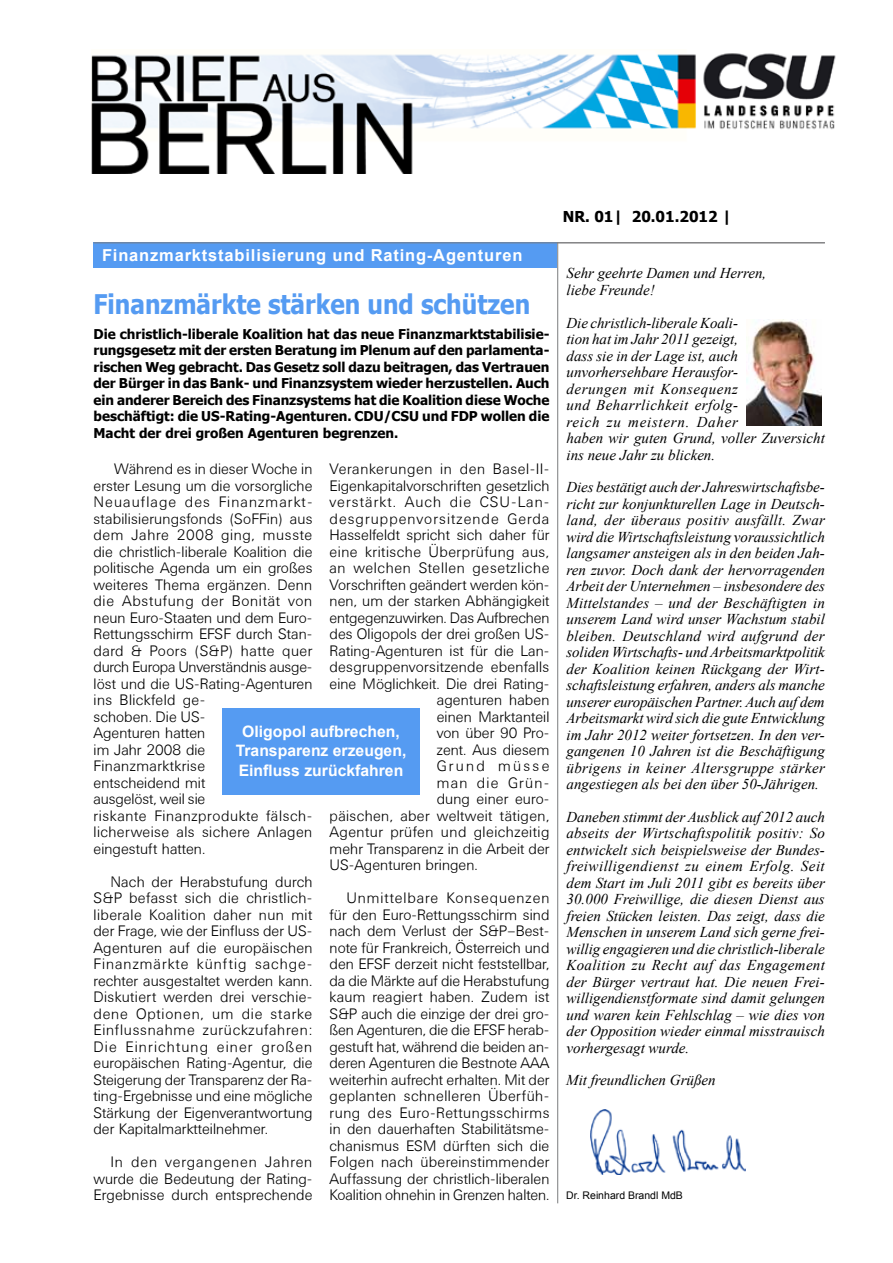
<style>
.page{position:relative;width:893px;height:1263px;background:#fff}
.page>*{position:absolute;margin:0;border:0;box-sizing:border-box;transform-origin:0 0}
.t1{font:700 27px "Tahoma";color:#559bf2;scale:.9 1}
.t2{font:700 16.5px "Arial";letter-spacing:.05em;color:#fff}
.t3{font:700 15.75px/19.5px "Arial";color:#fff;text-align:center}
.t4{font:300 15px/16.5px "Univers BSK";letter-spacing:.005em;color:#000}
.t5{font:italic 15px/16.5px "Times New Roman";color:#000}
.t6{font:300 15px "Univers BSK";letter-spacing:.065em;color:#000}
.t7{font:300 15px "Univers BSK";letter-spacing:-.015em;color:#000}
.t8{font:300 15px "Univers BSK";letter-spacing:.03em;color:#000}
.t9{font:300 15px "Univers BSK";letter-spacing:.025em;color:#000}
.t10{font:300 15px "Univers BSK";letter-spacing:.035em;color:#000}
.t11{font:300 15px "Univers BSK";letter-spacing:.04em;color:#000}
.t12{font:700 15px "Tahoma";color:#000}
.t13{font:300 15px "Univers BSK";letter-spacing:.08em;color:#000}
.t14{font:300 15px "Univers BSK";letter-spacing:.145em;color:#000}
.t15{font:700 13.5px/16.5px "Tahoma";color:#000;text-align:justify}
.t16{font:10.5px "Arial";color:#000}
</style>
<div class="page">
<hr style="left:557px;top:242px;width:1px;height:961px;background:#7b7c7e">
<div style="left:94px;top:242px;width:463px;height:26px;background:#559bf2"></div>
<hr style="left:94px;top:242px;width:731px;height:1px;background:#7b7c7e">
<div style="left:222px;top:708px;width:198px;height:87px;background:#559bf2"></div>
<img style="left:92px;top:53px;width:744px;height:120px">
<img style="left:747px;top:319px;width:74px;height:106px">
<img style="left:591px;top:1110px;width:155px;height:64px">
<p class="t2" style="left:102px;top:244px;width:422px">Finanzmarktstabilisierung und Rating-Agenturen</p>
<h1 class="t1" style="left:94px;top:285px;width:487px">Finanzmärkte stärken und schützen</h1>
<p class="t15" style="left:94px;top:325px;width:457px">Die christlich-liberale Koalition hat das neue Finanzmarktstabilisie&shy;rungsgesetz mit der ersten Beratung im Plenum auf den parlamenta&shy;rischen Weg gebracht. Das Gesetz soll dazu beitragen, das Vertrauen der Bürger in das Bank- und Finanzsystem wieder herzustellen. Auch ein anderer Bereich des Finanzsystems hat die Koalition diese Woche beschäftigt: die US-Rating-Agenturen. CDU/CSU und FDP wollen die Macht der drei großen Agenturen begrenzen.</p>
<p class="t4" style="left:94px;top:461px;width:221px;text-indent:20px">Während es in dieser Woche in erster Lesung um die vorsorgliche<br>Neuauflage des Finanzmarkt&shy;stabilisierungsfonds (SoFFin) aus dem Jahre 2008 ging, musste die christlich-liberale Koalition die politische Agenda um ein großes weiteres Thema ergänzen. Denn die Abstufung der Bonität von neun Euro-Staaten und dem Euro-<br>Rettungsschirm EFSF durch Stan&shy;dard &amp; Poors (S&amp;P) hatte quer durch Europa Unverständnis ausge&shy;löst und die US-Rating-Agenturen ins Blickfeld ge-<br>schoben. Die US-<br>Agenturen hatten<br>im Jahr 2008 die<br>Finanzmarktkrise<br>entscheidend mit<br>ausgelöst, weil sie<br>riskante Finanzprodukte fälsch&shy;licherweise als sichere Anlagen eingestuft hatten.</p>
<p class="t4" style="left:94px;top:873px;width:221px;text-indent:17px">Nach der Herabstufung durch<br>S&amp;P befasst sich die christlich&shy;liberale Koalition daher nun mit der Frage, wie der Einfluss der US-<br>Agenturen auf die europäischen<br>Finanzmärkte künftig sachge&shy;rechter ausgestaltet werden kann.<br>Diskutiert werden drei verschie&shy;dene Optionen, um die starke<br>Einflussnahme zurückzufahren:<br>Die Einrichtung einer großen europäischen Rating-Agentur, die<br>Steigerung der Transparenz der Ra&shy;ting-Ergebnisse und eine mögliche<br>Stärkung der Eigenverantwortung der Kapitalmarktteilnehmer.</p>
<p class="t4" style="left:94px;top:1154px;width:221px;text-indent:17px">In den vergangenen Jahren wurde die Bedeutung der Rating-<br>Ergebnisse durch entsprechende</p>
<p class="t10" style="left:330px;top:461px;width:219px">Verankerungen in den Basel-II-</p>
<p class="t4" style="left:330px;top:477px;width:221px">Eigenkapitalvorschriften gesetzlich</p>
<p class="t6" style="left:330px;top:494px;width:221px">verstärkt. Auch die CSU-Lan-</p>
<p class="t6" style="left:330px;top:510px;width:221px">desgruppenvorsitzende Gerda</p>
<p class="t4" style="left:330px;top:527px;width:221px">Hasselfeldt spricht sich daher für</p>
<p class="t8" style="left:330px;top:543px;width:221px">eine kritische Überprüfung aus,</p>
<p class="t11" style="left:330px;top:560px;width:221px">an welchen Stellen gesetzliche</p>
<p class="t4" style="left:330px;top:576px;width:221px">Vorschriften geändert werden kön-</p>
<p class="t4" style="left:330px;top:593px;width:221px">nen, um der starken Abhängigkeit</p>
<p class="t7" style="left:330px;top:609px;width:222px">entgegenzuwirken. Das Aufbrechen</p>
<p class="t4" style="left:330px;top:626px;width:219px">des Oligopols der drei großen US-</p>
<p class="t4" style="left:330px;top:642px;width:221px">Rating-Agenturen ist für die Lan-</p>
<p class="t4" style="left:330px;top:659px;width:221px">desgruppenvorsitzende ebenfalls</p>
<p class="t4" style="left:330px;top:675px;width:221px">eine Möglichkeit. Die drei Rating-</p>
<p class="t4" style="left:437px;top:692px;width:114px">agenturen haben</p>
<p class="t4" style="left:437px;top:708px;width:114px">einen Marktanteil</p>
<p class="t4" style="left:437px;top:725px;width:114px">von über 90 Pro-</p>
<p class="t4" style="left:437px;top:741px;width:114px">zent. Aus diesem</p>
<p class="t14" style="left:437px;top:758px;width:114px">Grund müsse</p>
<p class="t13" style="left:437px;top:774px;width:114px">man die Grün-</p>
<p class="t4" style="left:437px;top:791px;width:114px">dung einer euro-</p>
<p class="t4" style="left:330px;top:807px;width:221px">päischen, aber weltweit tätigen,</p>
<p class="t9" style="left:330px;top:824px;width:221px">Agentur prüfen und gleichzeitig</p>
<p class="t4" style="left:330px;top:840px;width:221px">mehr Transparenz in die Arbeit der</p>
<p class="t4" style="left:330px;top:857px;width:150px">US-Agenturen bringen.</p>
<p class="t4" style="left:330px;top:890px;width:222px;text-align:justify;text-indent:17px">Unmittelbare Konsequenzen für den Euro-Rettungsschirm sind nach dem Verlust der S&amp;P–Best&shy;note für Frankreich, Österreich und den EFSF derzeit nicht feststellbar, da die Märkte auf die Herabstufung kaum reagiert haben. Zudem ist S&amp;P auch die einzige der drei gro&shy;ßen Agenturen, die die EFSF herab&shy;gestuft hat, während die beiden an&shy;deren Agenturen die Bestnote AAA weiterhin aufrecht erhalten. Mit der geplanten schnelleren Überfüh&shy;rung des Euro-Rettungsschirms in den dauerhaften Stabilitätsme&shy;chanismus ESM dürften sich die Folgen nach übereinstimmender Auffassung der christlich-liberalen Koalition ohnehin in Grenzen halten.</p>
<p class="t3" style="left:236px;top:722px;width:172px">Oligopol aufbrechen,<br>Transparenz erzeugen,<br>Einfluss zurückfahren</p>
<p class="t12" style="left:563px;top:206px;width:170px">Nr. 01| 20.01.2012 |</p>
<p class="t5" style="left:566px;top:265px;width:201px">Sehr geehrte Damen und Herren, liebe Freunde!</p>
<p class="t5" style="left:566px;top:314px;width:260px">Die christlich-liberale Koali-<br>tion hat im Jahr 2011 gezeigt,<br>dass sie in der Lage ist, auch unvorhersehbare Herausfor-<br>derungen mit Konsequenz<br>und Beharrlichkeit erfolg-<br>reich zu meistern. Daher<br>haben wir guten Grund, voller Zuversicht ins neue Jahr zu blicken.</p>
<p class="t5" style="left:566px;top:479px;width:260px;text-align:justify">Dies bestätigt auch der Jahreswirtschaftsbe&shy;richt zur konjunkturellen Lage in Deutsch&shy;land, der überaus positiv ausfällt. Zwar wird die Wirtschaftsleistung voraussichtlich langsamer ansteigen als in den beiden Jah&shy;ren zuvor. Doch dank der hervorragenden Arbeit der Unternehmen – insbesondere des Mittelstandes – und der Beschäftigten in unserem Land wird unser Wachstum stabil bleiben. Deutschland wird aufgrund der soliden Wirtschafts- und Arbeitsmarktpolitik der Koalition keinen Rückgang der Wirt&shy;schaftsleistung erfahren, anders als manche unserer europäischen Partner. Auch auf dem Arbeitsmarkt wird sich die gute Entwicklung im Jahr 2012 weiter fortsetzen. In den ver&shy;gangenen 10 Jahren ist die Beschäftigung übrigens in keiner Altersgruppe stärker angestiegen als bei den über 50-Jährigen.</p>
<p class="t5" style="left:566px;top:808px;width:260px;text-align:justify">Daneben stimmt der Ausblick auf 2012 auch abseits der Wirtschaftspolitik positiv: So entwickelt sich beispielsweise der Bundes&shy;freiwilligendienst zu einem Erfolg. Seit dem Start im Juli 2011 gibt es bereits über 30.000 Freiwillige, die diesen Dienst aus freien Stücken leisten. Das zeigt, dass die Menschen in unserem Land sich gerne frei&shy;willig engagieren und die christlich-liberale Koalition zu Recht auf das Engagement der Bürger vertraut hat. Die neuen Frei&shy;willigendienstformate sind damit gelungen und waren kein Fehlschlag – wie dies von der Opposition wieder einmal misstrauisch vorhergesagt wurde.</p>
<p class="t5" style="left:566px;top:1072px;width:151px">Mit freundlichen Grüßen</p>
<p class="t16" style="left:566px;top:1189px;width:118px">Dr. Reinhard Brandl MdB</p>
</div>
